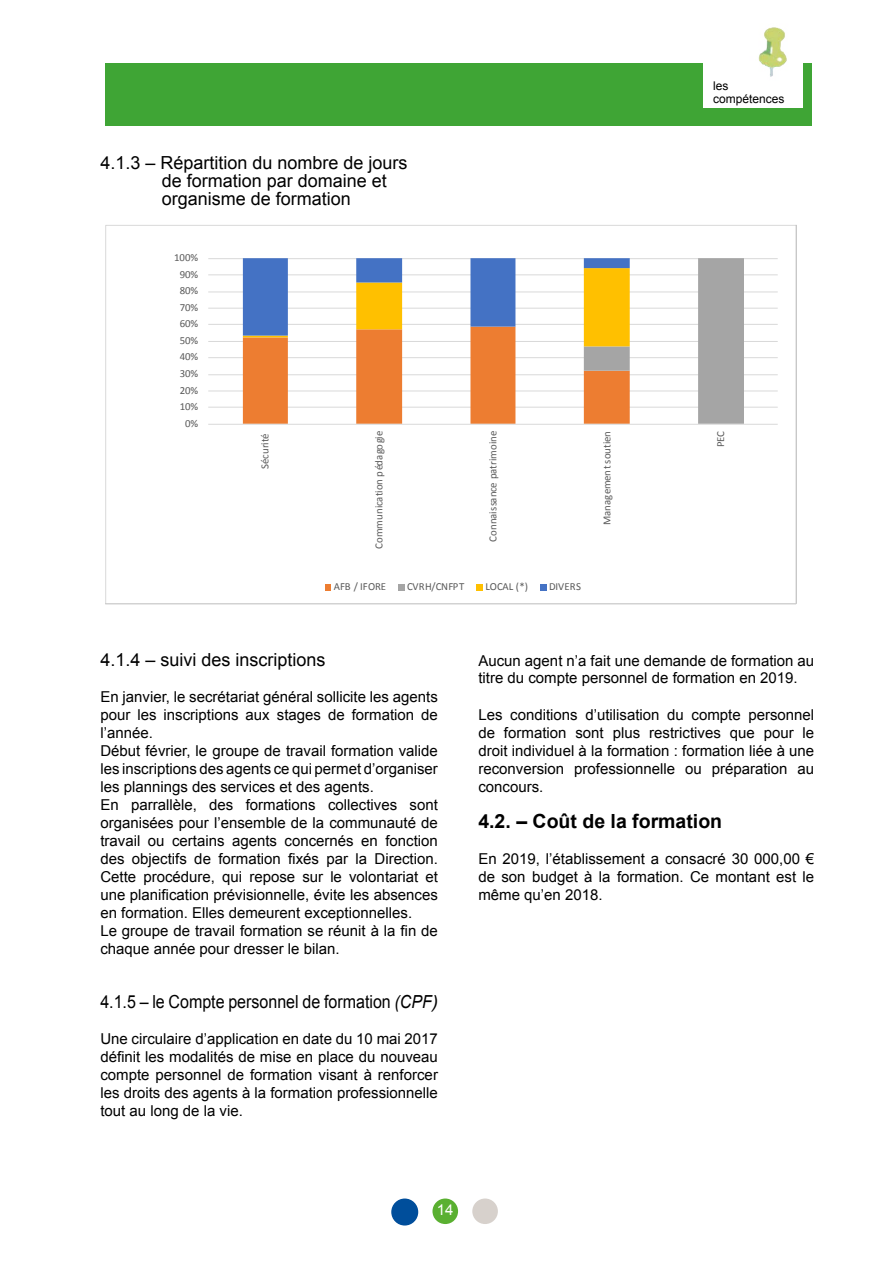
<style>
.page{position:relative;width:893px;height:1263px;background:#fff}
.page>*{position:absolute;margin:0;border:0;box-sizing:border-box;transform-origin:0 0}
.t1{font:700 19.5px "Arial";color:#000}
.t2{font:18px/18px "Arial";color:#000}
.t3{font:18px "Arial";color:#000;scale:.89 1}
.t4{font:15px/18px "Arial";color:#000;text-align:justify}
.t5{font:15px "Arial";color:#fff}
.t6{font:12px/13.2px "Arial";color:#000}
.t7{font:10.8px "Calibri";color:#595959}
.s1{font-style:italic}
</style>
<div class="page">
<div style="left:472px;top:1198px;width:26px;height:26px;background:#d7d1cc;border-radius:50%"></div>
<div style="left:392px;top:1199px;width:25px;height:26px;background:#004e9b;border-radius:50%"></div>
<div style="left:391px;top:1198px;width:27px;height:27px;border:2px solid #004e9b;border-radius:50%"></div>
<div style="left:432px;top:1198px;width:26px;height:26px;background:#5ab031;border-radius:50%"></div>
<div style="left:105px;top:63px;width:707px;height:63px;background:#3fa535"></div>
<img style="left:703px;top:27px;width:100px;height:81px">
<svg style="left:105px;top:225px;width:691px;height:378px"></svg>
<hr style="left:105px;top:603px;width:691px;height:1px;background:#bfbfbf">
<hr style="left:796px;top:225px;width:1px;height:378px;background:#bfbfbf">
<p class="t2" style="left:162px;top:154px;width:247px;text-indent:-62px">4.1.3 – Répartition du nombre de jours de formation par domaine et organisme de formation</p>
<p class="t7" style="left:174px;top:251px;width:25px">100%</p>
<p class="t7" style="left:180px;top:267px;width:20px">90%</p>
<p class="t7" style="left:180px;top:284px;width:20px">80%</p>
<p class="t7" style="left:180px;top:300px;width:20px">70%</p>
<p class="t7" style="left:180px;top:317px;width:20px">60%</p>
<p class="t7" style="left:180px;top:333px;width:20px">50%</p>
<p class="t7" style="left:180px;top:350px;width:20px">40%</p>
<p class="t7" style="left:180px;top:367px;width:20px">30%</p>
<p class="t7" style="left:180px;top:383px;width:20px">20%</p>
<p class="t7" style="left:180px;top:400px;width:20px">10%</p>
<p class="t7" style="left:185px;top:416px;width:15px">0%</p>
<p class="t6" style="left:713px;top:79px;width:73px">les compétences</p>
<p class="t7" style="left:258px;top:469px;width:37px;rotate:-90deg">Sécurité</p>
<p class="t7" style="left:372px;top:549px;width:119px;rotate:-90deg">Communication pédagogie</p>
<p class="t7" style="left:486px;top:542px;width:112px;rotate:-90deg">Connaissance patrimoine</p>
<p class="t7" style="left:600px;top:525px;width:95px;rotate:-90deg">Management soutien</p>
<p class="t7" style="left:714px;top:447px;width:18px;rotate:-90deg">PEC</p>
<p class="t7" style="left:334px;top:580px;width:54px">AFB / IFORE</p>
<p class="t7" style="left:407px;top:580px;width:59px">CVRH/CNFPT</p>
<p class="t7" style="left:485px;top:580px;width:44px">LOCAL (*)</p>
<p class="t7" style="left:549px;top:580px;width:33px">DIVERS</p>
<p class="t2" style="left:100px;top:651px;width:227px">4.1.4 – suivi des inscriptions</p>
<p class="t4" style="left:100px;top:688px;width:339px;text-align:left">En janvier, le secrétariat général sollicite les agents pour les inscriptions aux stages de formation de l’année.<br>Début février, le groupe de travail formation valide les inscriptions des agents ce qui permet d’organiser les plannings des services et des agents.<br>En parrallèle, des formations collectives sont organisées pour l’ensemble de la communauté de travail ou certains agents concernés en fonction des objectifs de formation fixés par la Direction.<br>Cette procédure, qui repose sur le volontariat et une planification prévisionnelle, évite les absences en formation. Elles demeurent exceptionnelles.<br>Le groupe de travail formation se réunit à la fin de chaque année pour dresser le bilan.</p>
<p class="t3" style="left:100px;top:990px;width:381px">4.1.5 – le Compte personnel de formation <span class="s1">(CPF)</span></p>
<p class="t4" style="left:100px;top:1030px;width:339px">Une circulaire d’application en date du 10 mai 2017 définit les modalités de mise en place du nouveau compte personnel de formation visant à renforcer les droits des agents à la formation professionnelle tout au long de la vie.</p>
<p class="t4" style="left:478px;top:653px;width:337px;line-height:16.5px">Aucun agent n’a fait une demande de formation au titre du compte personnel de formation en 2019.</p>
<p class="t4" style="left:478px;top:706px;width:337px">Les conditions d’utilisation du compte personnel de formation sont plus restrictives que pour le droit individuel à la formation : formation liée à une reconversion professionnelle ou préparation au concours.</p>
<h1 class="t1" style="left:478px;top:808px;width:245px">4.2. – Coût de la formation</h1>
<p class="t4" style="left:478px;top:850px;width:337px">En 2019, l’établissement a consacré 30 000,00 € de son budget à la formation. Ce montant est le même qu’en 2018.</p>
<p class="t5" style="left:437px;top:1200px;width:18px">14</p>
</div>
